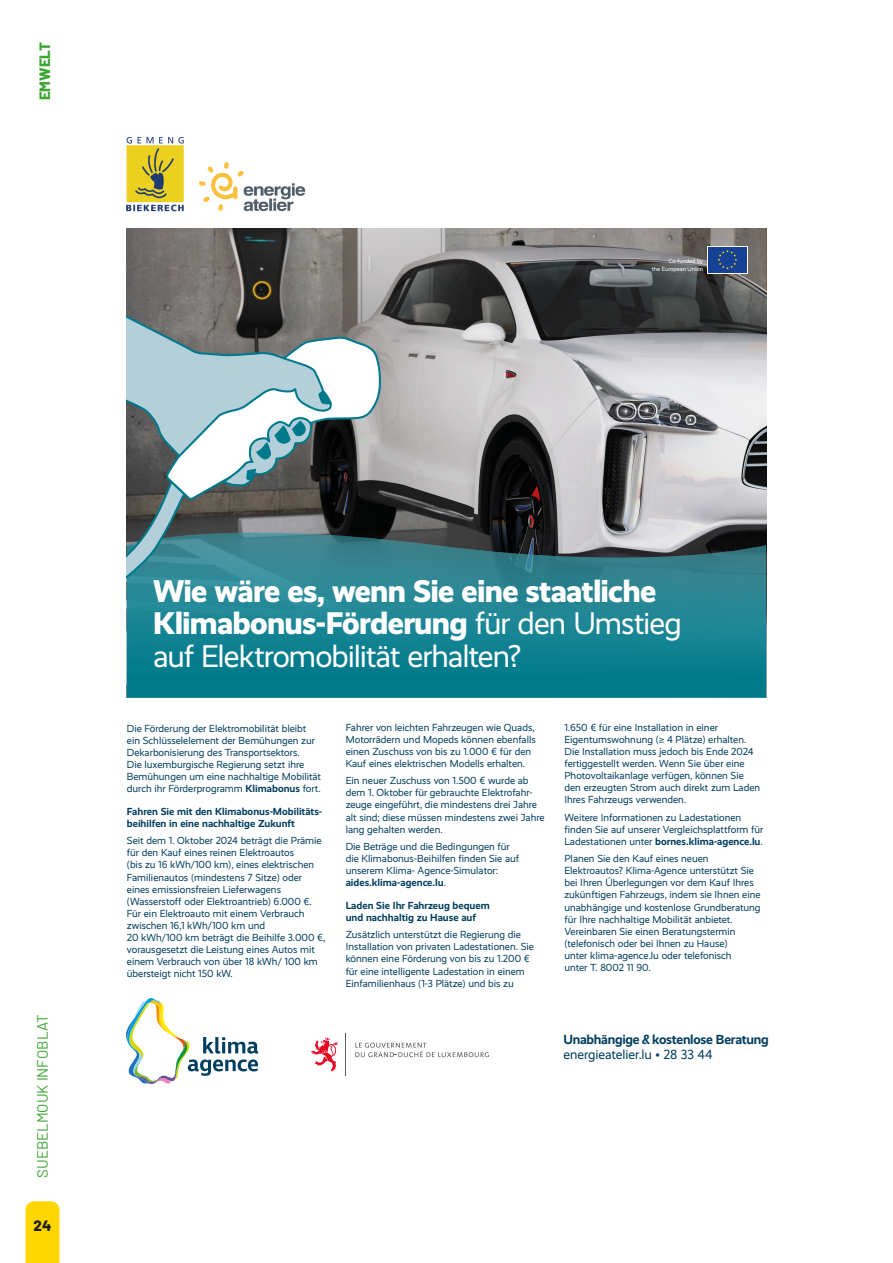
<style>
.page{position:relative;width:893px;height:1263px;background:#fff}
.page>*{position:absolute;margin:0;border:0;box-sizing:border-box;transform-origin:0 0}
.t1{font:800 31.5px/32.7px "Realist";letter-spacing:-.025em;color:#fff}
.t2{font:15px "Barlow";color:#3fa535}
.t3{font:800 15px "Barlow";color:#3fa535}
.t4{font:800 15px "Barlow";color:#1d1d1b}
.t5{font:700 13.35px/15.8px "Realist";letter-spacing:-.02em;color:#023e5f}
.t6{font:10.35px/12.1px "Realist";color:#023e5f}
.t7{font:700 10.35px/12.1px "Realist";color:#023e5f}
.t8{font:6px/7.5px "Realist";letter-spacing:-.005em;color:#fff;text-align:right}
.s1{font-weight:400}
.s2{font-weight:700}
</style>
<div class="page">
<hr style="left:345px;top:1033px;width:1px;height:43px;background:#5a5a59">
<svg style="left:311px;top:1037px;width:27px;height:34px"></svg>
<svg style="left:355px;top:1043px;width:134px;height:14px"></svg>
<svg style="left:126px;top:998px;width:132px;height:86px"></svg>
<img style="left:127px;top:229px;width:639px;height:302px">
<svg style="left:127px;top:531px;width:639px;height:167px;background:#1d7d8a"></svg>
<svg style="left:127px;top:272px;width:255px;height:353px;background:#708d92"></svg>
<div style="left:707px;top:246px;width:41px;height:27px;background:#fff"></div>
<div style="left:708px;top:247px;width:39px;height:26px;background:#164194"></div>
<svg style="left:718px;top:250px;width:19px;height:19px"></svg>
<img style="left:198px;top:162px;width:108px;height:50px">
<img style="left:126px;top:136px;width:58px;height:75px">
<div style="left:26px;top:1201px;width:34px;height:62px;background:#ffd600"></div>
<h2 class="t3" style="left:33px;top:100px;width:59px;rotate:-90deg">EMWELT</h2>
<p class="t8" style="left:652px;top:257px;width:53px">Co-funded by<br>the European Union</p>
<h2 class="t2" style="left:32px;top:1178px;width:165px;rotate:-90deg">SUEBELMOUK INFOBLAT</h2>
<h2 class="t4" style="left:34px;top:1214px;width:19px">24</h2>
<p class="t1" style="left:153px;top:575px;width:530px">Wie wäre es, wenn Sie eine staatliche<br>Klimabonus-Förderung <span class="s1">für den Umstieg auf Elektromobilität erhalten?</span></p>
<p class="t6" style="left:127px;top:722px;width:196px">Die Förderung der Elektromobilität bleibt ein Schlüsselelement der Bemühungen zur Dekarbonisierung des Transportsektors.<br>Die luxemburgische Regierung setzt ihre Bemühungen um eine nachhaltige Mobilität durch ihr Förderprogramm <span class="s2">Klimabonus</span> fort.</p>
<p class="t7" style="left:127px;top:805px;width:197px">Fahren Sie mit den Klimabonus-Mobilitäts&shy;beihilfen in eine nachhaltige Zukunft</p>
<p class="t6" style="left:127px;top:835px;width:200px">Seit dem 1. Oktober 2024 beträgt die Prämie für den Kauf eines reinen Elektroautos<br>(bis zu 16 kWh/100 km), eines elektrischen Familienautos (mindestens 7 Sitze) oder eines emissionsfreien Lieferwagens (Wasserstoff oder Elektroantrieb) 6.000 €.<br>Für ein Elektroauto mit einem Verbrauch zwischen 16,1 kWh/100 km und<br>20 kWh/100 km beträgt die Beihilfe 3.000 €, vorausgesetzt die Leistung eines Autos mit einem Verbrauch von über 18 kWh/ 100 km übersteigt nicht 150 kW.</p>
<p class="t6" style="left:346px;top:721px;width:192px">Fahrer von leichten Fahrzeugen wie Quads, Motorrädern und Mopeds können ebenfalls einen Zuschuss von bis zu 1.000 € für den Kauf eines elektrischen Modells erhalten.</p>
<p class="t6" style="left:346px;top:775px;width:200px">Ein neuer Zuschuss von 1.500 € wurde ab dem 1. Oktober für gebrauchte Elektrofahr&shy;zeuge eingeführt, die mindestens drei Jahre alt sind; diese müssen mindestens zwei Jahre lang gehalten werden.</p>
<p class="t6" style="left:346px;top:840px;width:175px">Die Beträge und die Bedingungen für die Klimabonus-Beihilfen finden Sie auf unserem Klima- Agence-Simulator: <span class="s2">aides.klima-agence.lu</span>.</p>
<p class="t7" style="left:346px;top:899px;width:146px">Laden Sie Ihr Fahrzeug bequem und nachhaltig zu Hause auf</p>
<p class="t6" style="left:346px;top:929px;width:190px">Zusätzlich unterstützt die Regierung die Installation von privaten Ladestationen. Sie können eine Förderung von bis zu 1.200 € für eine intelligente Ladestation in einem Einfamilienhaus (1-3 Plätze) und bis zu</p>
<p class="t6" style="left:564px;top:721px;width:197px">1.650 € für eine Installation in einer Eigentumswohnung (≥ 4 Plätze) erhalten.<br>Die Installation muss jedoch bis Ende 2024 fertiggestellt werden. Wenn Sie über eine Photovoltaikanlage verfügen, können Sie den erzeugten Strom auch direkt zum Laden Ihres Fahrzeugs verwenden.</p>
<p class="t6" style="left:564px;top:811px;width:201px">Weitere Informationen zu Ladestationen finden Sie auf unserer Vergleichsplattform für<br>Ladestationen unter <span class="s2">bornes.klima-agence.lu</span>.</p>
<p class="t6" style="left:564px;top:852px;width:198px">Planen Sie den Kauf eines neuen Elektroautos? Klima-Agence unterstützt Sie bei Ihren Überlegungen vor dem Kauf Ihres zukünftigen Fahrzeugs, indem sie Ihnen eine unabhängige und kostenlose Grundberatung für Ihre nachhaltige Mobilität anbietet.<br>Vereinbaren Sie einen Beratungstermin (telefonisch oder bei Ihnen zu Hause)<br>unter klima-agence.lu oder telefonisch<br>unter T. 8002 11 90.</p>
<p class="t5" style="left:563px;top:1031px;width:207px">Unabhängige &amp; kostenlose Beratung <span class="s1">energieatelier.lu • 28 33 44</span></p>
</div>
